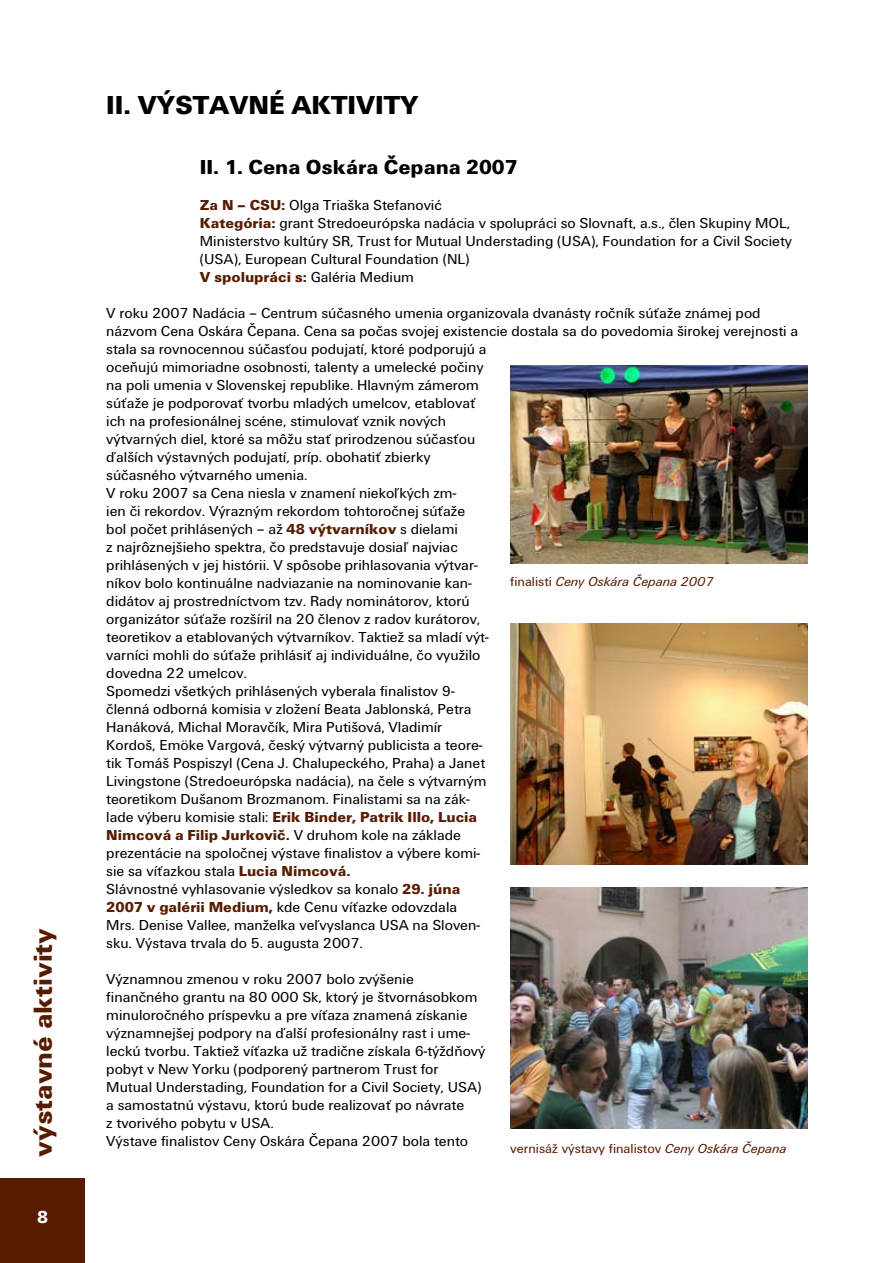
<style>
.page{position:relative;width:893px;height:1263px;background:#fff}
.page>*{position:absolute;margin:0;border:0;box-sizing:border-box;transform-origin:0 0}
.t1{font:27px "Unitus TCE Blac";color:#000}
.t2{font:27px "Unitus TCE Blac";color:#571c00}
.t3{font:21px "Unitus TCE Blac";color:#000}
.t4{font:15px/18px "Unitus TCE";color:#000}
.t5{font:15px/18px "Unitus TCE Blac";color:#571c00}
.t6{font:13.5px "Unitus TCE";color:#571c00}
.t7{font:italic 13.5px "Unitus TCE";color:#571c00}
.s1{font-family:"Unitus TCE Blac";color:#571c00}
.s2{font-family:"Unitus TCE";color:#000}
.s3{font-style:normal}
.s4{font-style:italic}
</style>
<div class="page">
<div style="left:0;top:1178px;width:85px;height:85px;background:#571c00"></div>
<img style="left:510px;top:887px;width:298px;height:241px">
<img style="left:510px;top:366px;width:298px;height:198px">
<img style="left:510px;top:624px;width:298px;height:241px">
<h1 class="t2" style="left:28px;top:1157px;width:230px;rotate:-90deg">výstavné aktivity</h1>
<h1 class="t1" style="left:106px;top:89px;width:314px">II. VÝSTAVNÉ AKTIVITY</h1>
<h2 class="t3" style="left:200px;top:155px;width:319px">II. 1. Cena Oskára Čepana 2007</h2>
<p class="t4" style="left:200px;top:196px;width:594px"><span class="s1">Za N – CSU:</span> Olga Triaška Stefanović<br><span class="s1">Kategória:</span> grant Stredoeurópska nadácia v spolupráci so Slovnaft, a.s., člen Skupiny MOL, Ministerstvo kultúry SR, Trust for Mutual Understading (USA), Foundation for a Civil Society (USA), European Cultural Foundation (NL)</p>
<p class="t5" style="left:200px;top:268px;width:216px">V spolupráci s: <span class="s2">Galéria Medium</span></p>
<p class="t4" style="left:106px;top:304px;width:693px">V roku 2007 Nadácia – Centrum súčasného umenia organizovala dvanásty ročník súťaže známej pod názvom Cena Oskára Čepana. Cena sa počas svojej existencie dostala sa do povedomia širokej verejnosti a stala sa rovnocennou súčasťou podujatí, ktoré podporujú a<br>oceňujú mimoriadne osobnosti, talenty a umelecké počiny<br>na poli umenia v Slovenskej republike. Hlavným zámerom<br>súťaže je podporovať tvorbu mladých umelcov, etablovať<br>ich na profesionálnej scéne, stimulovať vznik nových<br>výtvarných diel, ktoré sa môžu stať prirodzenou súčasťou<br>ďalších výstavných podujatí, príp. obohatiť zbierky<br>súčasného výtvarného umenia.<br>V roku 2007 sa Cena niesla v znamení niekoľkých zm-<br>ien či rekordov. Výrazným rekordom tohtoročnej súťaže<br>bol počet prihlásených – až <span class="s1">48 výtvarníkov</span> s dielami<br>z najrôznejšieho spektra, čo predstavuje dosiaľ najviac<br>prihlásených v jej histórii. V spôsobe prihlasovania výtvar-<br>níkov bolo kontinuálne nadviazanie na nominovanie kan-<br>didátov aj prostredníctvom tzv. Rady nominátorov, ktorú<br>organizátor súťaže rozšíril na 20 členov z radov kurátorov,<br>teoretikov a etablovaných výtvarníkov. Taktiež sa mladí výt-<br>varníci mohli do súťaže prihlásiť aj individuálne, čo využilo<br>dovedna 22 umelcov.<br>Spomedzi všetkých prihlásených vyberala finalistov 9-<br>členná odborná komisia v zložení Beata Jablonská, Petra<br>Hanáková, Michal Moravčík, Mira Putišová, Vladimír<br>Kordoš, Emöke Vargová, český výtvarný publicista a teore-<br>tik Tomáš Pospiszyl (Cena J. Chalupeckého, Praha) a Janet<br>Livingstone (Stredoeurópska nadácia), na čele s výtvarným<br>teoretikom Dušanom Brozmanom. Finalistami sa na zák-</p>
<p class="t5" style="left:106px;top:808px;width:372px"><span class="s2">lade výberu komisie stali:</span> Erik Binder, Patrik Illo, Lucia<br>Nimcová a Filip Jurkovič. <span class="s2">V druhom kole na základe</span></p>
<p class="t4" style="left:106px;top:844px;width:375px">prezentácie na spoločnej výstave finalistov a výbere komi&shy;sie sa víťazkou stala <span class="s1">Lucia Nimcová.<br></span>Slávnostné vyhlasovanie výsledkov sa konalo <span class="s1">29. júna 2007 v galérii Medium,</span> kde Cenu víťazke odovzdala Mrs. Denise Vallee, manželka veľvyslanca USA na Sloven&shy;sku. Výstava trvala do 5. augusta 2007.</p>
<p class="t4" style="left:106px;top:970px;width:381px">Významnou zmenou v roku 2007 bolo zvýšenie finančného grantu na 80 000 Sk, ktorý je štvornásobkom minuloročného príspevku a pre víťaza znamená získanie významnejšej podpory na ďalší profesionálny rast i ume&shy;leckú tvorbu. Taktiež víťazka už tradične získala 6-týždňový pobyt v New Yorku (podporený partnerom Trust for Mutual Understading, Foundation for a Civil Society, USA) a samostatnú výstavu, ktorú bude realizovať po návrate<br>z tvorivého pobytu v USA.<br>Výstave finalistov Ceny Oskára Čepana 2007 bola tento</p>
<p class="t7" style="left:510px;top:574px;width:204px"><span class="s3">finalisti</span> Ceny Oskára Čepana 2007</p>
<p class="t6" style="left:510px;top:1140px;width:278px">vernisáž výstavy finalistov <span class="s4">Ceny Oskára Čepana</span></p>
</div>
